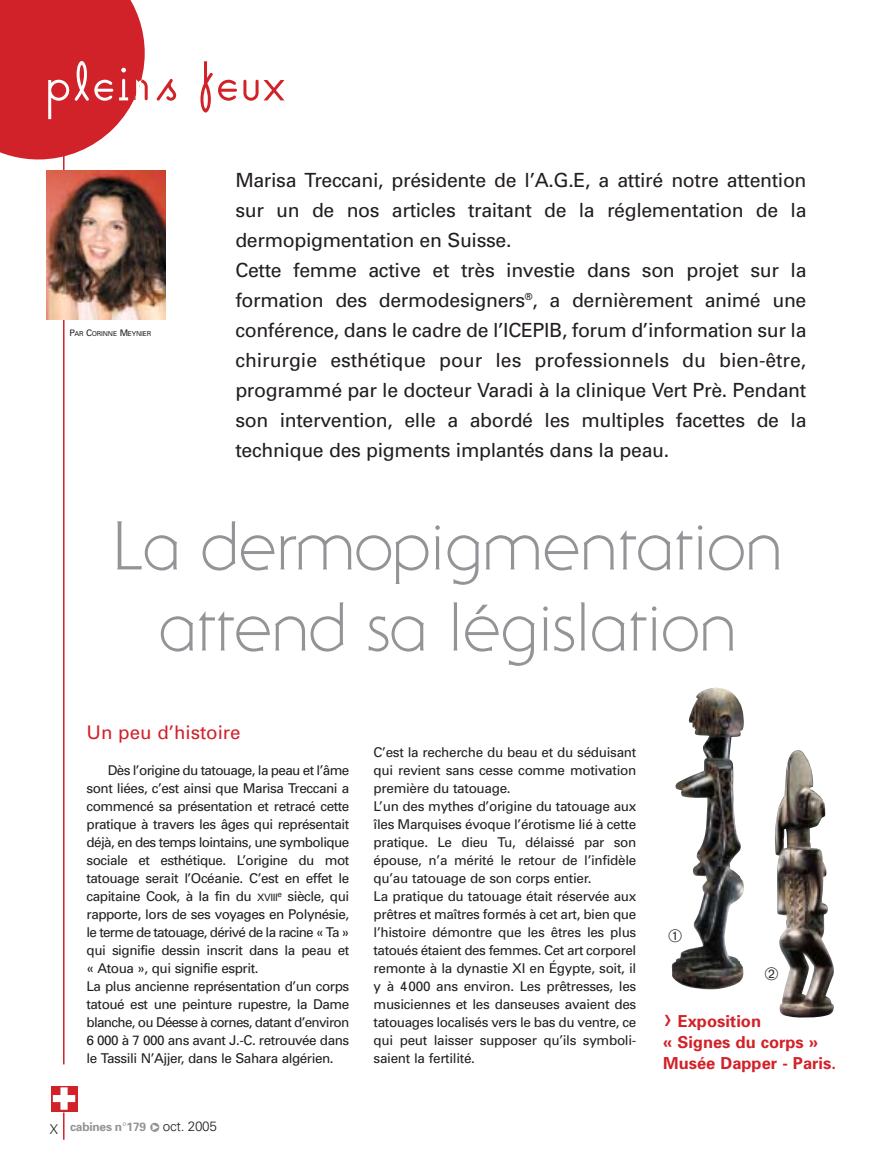
<style>
.page{position:relative;width:893px;height:1170px;background:#fff}
.page>*{position:absolute;margin:0;border:0;box-sizing:border-box;transform-origin:0 0}
.t1{font:300 67.5px/81px "Serif Gothic";color:#939497;text-align:center}
.t2{font:300 60px "Suburban";letter-spacing:.01em;color:#fff}
.t3{font:19.5px/30px "Univers";letter-spacing:-.015em;color:#231f1f}
.t4{font:18.75px "Univers";color:#d22229}
.t5{font:700 16.5px/21px "Univers";color:#d22229}
.t6{font:13.5px/18px "Univers";letter-spacing:-.035em;color:#231f1f}
.t7{font:700 12px "Univers";letter-spacing:-.02em;color:#939497}
.t8{font:6.75px "Univers";letter-spacing:-.03em;color:#231f1f}
.s1{color:#d22229}
.s2{font-size:9px}
.s3{font-size:10.2px}
.s4{font-weight:300;font-size:13.5px;color:#231f1f}
</style>
<div class="page">
<svg style="left:150px;top:1122px;width:9px;height:9px"></svg>
<hr style="left:63px;top:1112px;width:2px;height:27px;background:#d22229">
<hr style="left:63px;top:127px;width:2px;height:937px;background:#d22229">
<img style="left:47px;top:171px;width:119px;height:149px">
<svg style="left:0;top:1px;width:148px;height:158px;background:#d83f45"></svg>
<svg style="left:51px;top:1086px;width:26px;height:25px"></svg>
<svg style="left:53px;top:1087px;width:22px;height:22px"></svg>
<img style="left:672px;top:687px;width:72px;height:302px">
<img style="left:775px;top:750px;width:59px;height:267px">
<svg style="left:672px;top:929px;width:10px;height:13px"></svg>
<svg style="left:775px;top:966px;width:3px;height:13px"></svg>
<h2 class="t2" style="left:44px;top:48px;width:243px">plein<span class="s1">s feux</span></h2>
<p class="t8" style="left:70px;top:330px;width:83px"><span class="s2">P</span>AR <span class="s2">C</span>ORINNE <span class="s2">M</span>EYNIER</p>
<p class="t3" style="left:235px;top:164px;width:573px">Marisa Treccani, présidente de l’A.G.E, a attiré notre attention sur un de nos articles traitant de la réglementation de la dermopigmentation en Suisse.<br>Cette femme active et très investie dans son projet sur la formation des dermodesigners<sup>®</sup>, a dernièrement animé une conférence, dans le cadre de l’ICEPIB, forum d’information sur la chirurgie esthétique pour les professionnels du bien-être, programmé par le docteur Varadi à la clinique Vert Prè. Pendant son intervention, elle a abordé les multiples facettes de la technique des pigments implantés dans la peau.</p>
<h1 class="t1" style="left:113px;top:504px;width:671px">La dermopigmentation attend sa législation</h1>
<h3 class="t4" style="left:87px;top:720px;width:156px">Un peu d’histoire</h3>
<p class="t6" style="left:87px;top:761px;width:264px;text-indent:21px">Dès l’origine du tatouage, la peau et l’âme sont liées, c’est ainsi que Marisa Treccani a commencé sa présentation et retracé cette pratique à travers les âges qui représentait déjà, en des temps lointains, une symbolique sociale et esthétique. L’origine du mot tatouage serait l’Océanie. C’est en effet le capitaine Cook, à la fin du <span class="s3">XVIII</span><sup>e</sup> siècle, qui rapporte, lors de ses voyages en Polynésie, le terme de tatouage, dérivé de la racine « Ta » qui signifie dessin inscrit dans la peau et « Atoua », qui signifie esprit.<br>La plus ancienne représentation d’un corps tatoué est une peinture rupestre, la Dame blanche, ou Déesse à cornes, datant d’environ 6 000 à 7 000 ans avant J.-C. retrouvée dans le Tassili N’Ajjer, dans le Sahara algérien.</p>
<p class="t7" style="left:50px;top:1119px;width:169px"><span class="s4">X</span> cabines n 179 <span class="s4">oct. 2005</span></p>
<p class="t6" style="left:374px;top:743px;width:264px">C’est la recherche du beau et du séduisant qui revient sans cesse comme motivation première du tatouage.<br>L’un des mythes d’origine du tatouage aux îles Marquises évoque l’érotisme lié à cette pratique. Le dieu Tu, délaissé par son épouse, n’a mérité le retour de l’infidèle qu’au tatouage de son corps entier.<br>La pratique du tatouage était réservée aux prêtres et maîtres formés à cet art, bien que l’histoire démontre que les êtres les plus tatoués étaient des femmes. Cet art corporel remonte à la dynastie XI en Égypte, soit, il y à 4000 ans environ. Les prêtresses, les musiciennes et les danseuses avaient des tatouages localisés vers le bas du ventre, ce qui peut laisser supposer qu’ils symboli&shy;saient la fertilité.</p>
<p class="t5" style="left:663px;top:1010px;width:174px;text-indent:14px">Exposition<br>« Signes du corps »<br>Musée Dapper - Paris.</p>
</div>
